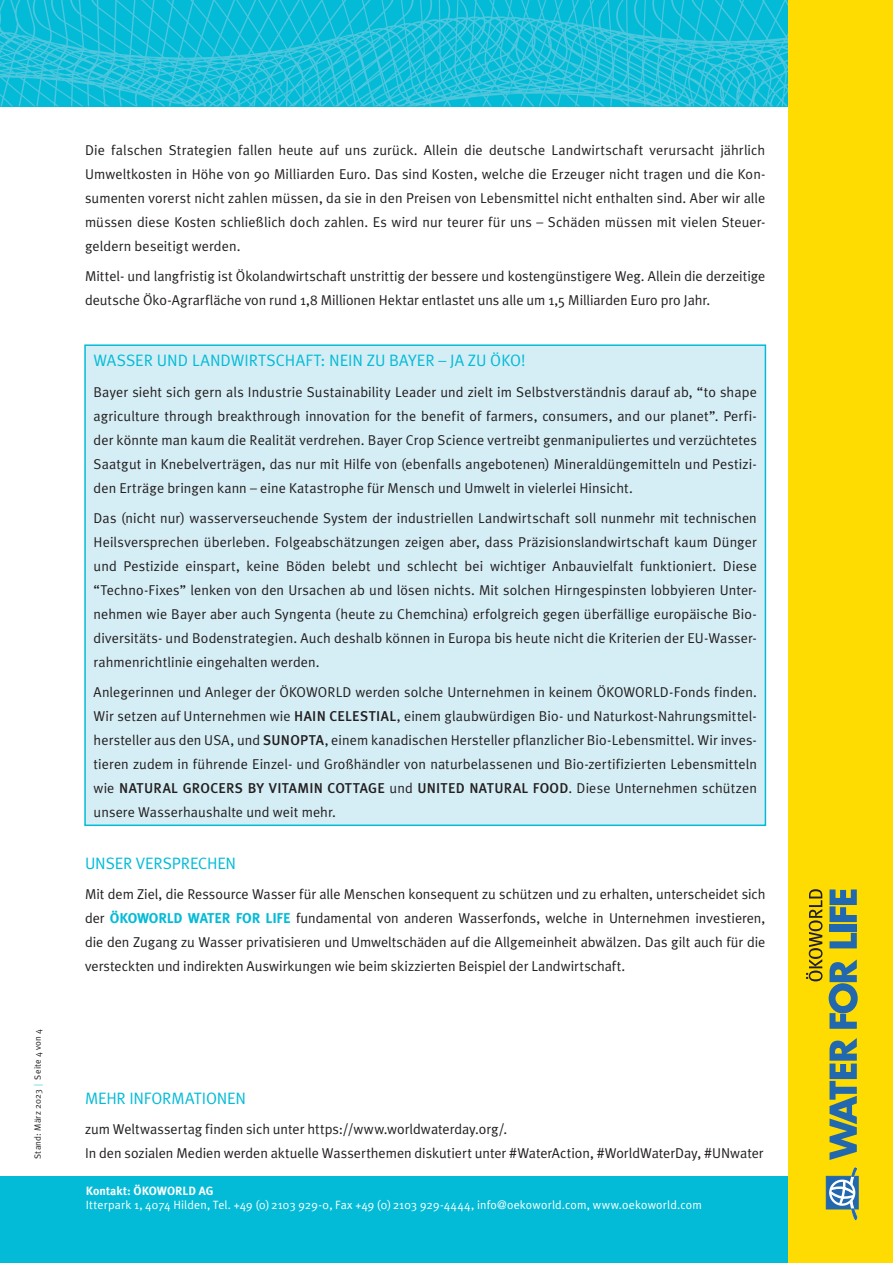
<style>
.page{position:relative;width:893px;height:1263px;background:#fff}
.page>*{position:absolute;margin:0;border:0;box-sizing:border-box;transform-origin:0 0}
.t1{font:16.5px "Meta Plus Normal";letter-spacing:-.005em;color:#03bbd7}
.t2{font:14.25px/24px "Meta Plus Normal";letter-spacing:.005em;color:#231f20;text-align:justify}
.t3{font:14.25px/24px "Meta Plus";letter-spacing:-.005em;color:#231f20}
.t4{font:500 14.25px "Meta Plus";letter-spacing:.015em;color:#231f20}
.t5{font:12px "Meta Plus Normal";letter-spacing:.01em;color:#fff}
.t6{font:700 12px "Meta Plus";letter-spacing:.005em;color:#fff}
.t7{font:9px "Meta Plus Normal";letter-spacing:.02em;color:#231f20}
.s1{font-family:"Frutiger LT Std";font-weight:300;font-stretch:condensed;color:#03bbd7}
.s2{font-family:"Meta Plus";font-weight:500}
.s3{font-family:"Meta Plus Normal";font-weight:400}
.s4{font-family:"Meta Plus";font-weight:700;color:#03bbd7}
</style>
<div class="page">
<div style="left:0;top:1176px;width:893px;height:87px;background:#03bbd7"></div>
<svg style="left:0;top:0;width:789px;height:107px;background:#1abed8"></svg>
<div style="left:84px;top:344px;width:682px;height:482px;background:#d5eef5;border:2px solid #03bbd7"></div>
<div style="left:789px;top:0;width:104px;height:1263px;background:#ffdc01"></div>
<svg style="left:829px;top:1038px;width:28px;height:122px"></svg>
<svg style="left:829px;top:959px;width:29px;height:70px"></svg>
<svg style="left:829px;top:933px;width:28px;height:15px"></svg>
<div style="left:829px;top:925px;width:28px;height:7px;background:#2268af"></div>
<svg style="left:829px;top:889px;width:28px;height:33px"></svg>
<svg style="left:806px;top:889px;width:16px;height:92px"></svg>
<svg style="left:826px;top:1176px;width:32px;height:33px"></svg>
<svg style="left:827px;top:1167px;width:30px;height:53px"></svg>
<p class="t7" style="left:32px;top:1159px;width:131px;rotate:-90deg">Stand: März 2023 <span class="s1">|</span> Seite 4 von 4</p>
<p class="t2" style="left:85px;top:138px;width:682px">Die falschen Strategien fallen heute auf uns zurück. Allein die deutsche Landwirtschaft verursacht jährlich Umweltkosten in Höhe von 90 Milliarden Euro. Das sind Kosten, welche die Erzeuger nicht tragen und die Kon&shy;sumenten vorerst nicht zahlen müssen, da sie in den Preisen von Lebensmittel nicht enthalten sind. Aber wir alle müssen diese Kosten schließlich doch zahlen. Es wird nur teurer für uns – Schäden müssen mit vielen Steuer&shy;geldern beseitigt werden.</p>
<p class="t3" style="left:85px;top:264px;width:682px">Mittel- und langfristig ist Ökolandwirtschaft unstrittig der bessere und kostengünstigere Weg. Allein die derzeitige deutsche Öko-Agrarfläche von rund 1,8 Millionen Hektar entlastet uns alle um 1,5 Milliarden Euro pro Jahr.</p>
<p class="t1" style="left:94px;top:351px;width:433px">WASSER UND LANDWIRTSCHAFT: NEIN ZU BAYER – JA ZU ÖKO!</p>
<p class="t2" style="left:94px;top:379px;width:665px">Bayer sieht sich gern als Industrie Sustainability Leader und zielt im Selbstverständnis darauf ab, “to shape agriculture through breakthrough innovation for the benefit of farmers, consumers, and our planet”. Perfi&shy;der könnte man kaum die Realität verdrehen. Bayer Crop Science vertreibt genmanipuliertes und verzüchtetes Saatgut in Knebelverträgen, das nur mit Hilfe von (ebenfalls angebotenen) Mineraldüngemitteln und Pestizi&shy;den Erträge bringen kann – eine Katastrophe für Mensch und Umwelt in vielerlei Hinsicht.</p>
<p class="t2" style="left:94px;top:506px;width:665px">Das (nicht nur) wasserverseuchende System der industriellen Landwirtschaft soll nunmehr mit technischen Heilsversprechen überleben. Folgeabschätzungen zeigen aber, dass Präzisionslandwirtschaft kaum Dünger und Pestizide einspart, keine Böden belebt und schlecht bei wichtiger Anbauvielfalt funktioniert. Diese “Techno-Fixes” lenken von den Ursachen ab und lösen nichts. Mit solchen Hirngespinsten lobbyieren Unter&shy;nehmen wie Bayer aber auch Syngenta (heute zu Chemchina) erfolgreich gegen überfällige europäische Bio&shy;diversitäts- und Bodenstrategien. Auch deshalb können in Europa bis heute nicht die Kriterien der EU-Wasser&shy;rahmenrichtlinie eingehalten werden.</p>
<p class="t2" style="left:94px;top:680px;width:665px">Anlegerinnen und Anleger der ÖKOWORLD werden solche Unternehmen in keinem ÖKOWORLD-Fonds finden.<br>Wir setzen auf Unternehmen wie <span class="s2">HAIN CELESTIAL</span>, einem glaubwürdigen Bio- und Naturkost-Nahrungsmittel&shy;hersteller aus den USA, und <span class="s2">SUNOPTA</span>, einem kanadischen Hersteller pflanzlicher Bio-Lebensmittel. Wir inves&shy;tieren zudem in führende Einzel- und Großhändler von naturbelassenen und Bio-zertifizierten Lebensmitteln</p>
<p class="t4" style="left:94px;top:780px;width:665px"><span class="s3">wie</span> NATURAL GROCERS BY VITAMIN COTTAGE <span class="s3">und</span> UNITED NATURAL FOOD<span class="s3">. Diese Unternehmen schützen</span></p>
<p class="t2" style="left:94px;top:800px;width:244px">unsere Wasserhaushalte und weit mehr.</p>
<p class="t1" style="left:85px;top:853px;width:153px">UNSER VERSPRECHEN</p>
<p class="t2" style="left:85px;top:882px;width:682px">Mit dem Ziel, die Ressource Wasser für alle Menschen konsequent zu schützen und zu erhalten, unterscheidet sich der <span class="s4">ÖKOWORLD WATER FOR LIFE</span> fundamental von anderen Wasserfonds, welche in Unternehmen investieren, die den Zugang zu Wasser privatisieren und Umweltschäden auf die Allgemeinheit abwälzen. Das gilt auch für die versteckten und indirekten Auswirkungen wie beim skizzierten Beispiel der Landwirtschaft.</p>
<p class="t1" style="left:85px;top:1088px;width:163px">MEHR INFORMATIONEN</p>
<p class="t2" style="left:85px;top:1117px;width:424px">zum Weltwassertag finden sich unter https://www.worldwaterday.org/.</p>
<p class="t2" style="left:85px;top:1141px;width:680px">In den sozialen Medien werden aktuelle Wasserthemen diskutiert unter #WaterAction, #WorldWaterDay, #UNwater</p>
<p class="t6" style="left:86px;top:1184px;width:129px">Kontakt: ÖKOWORLD AG</p>
<p class="t5" style="left:86px;top:1198px;width:617px">Itterpark 1, 4074 Hilden, Tel. +49 (0) 2103 929-0, Fax +49 (0) 2103 929-4444, info@oekoworld.com, www.oekoworld.com</p>
</div>
